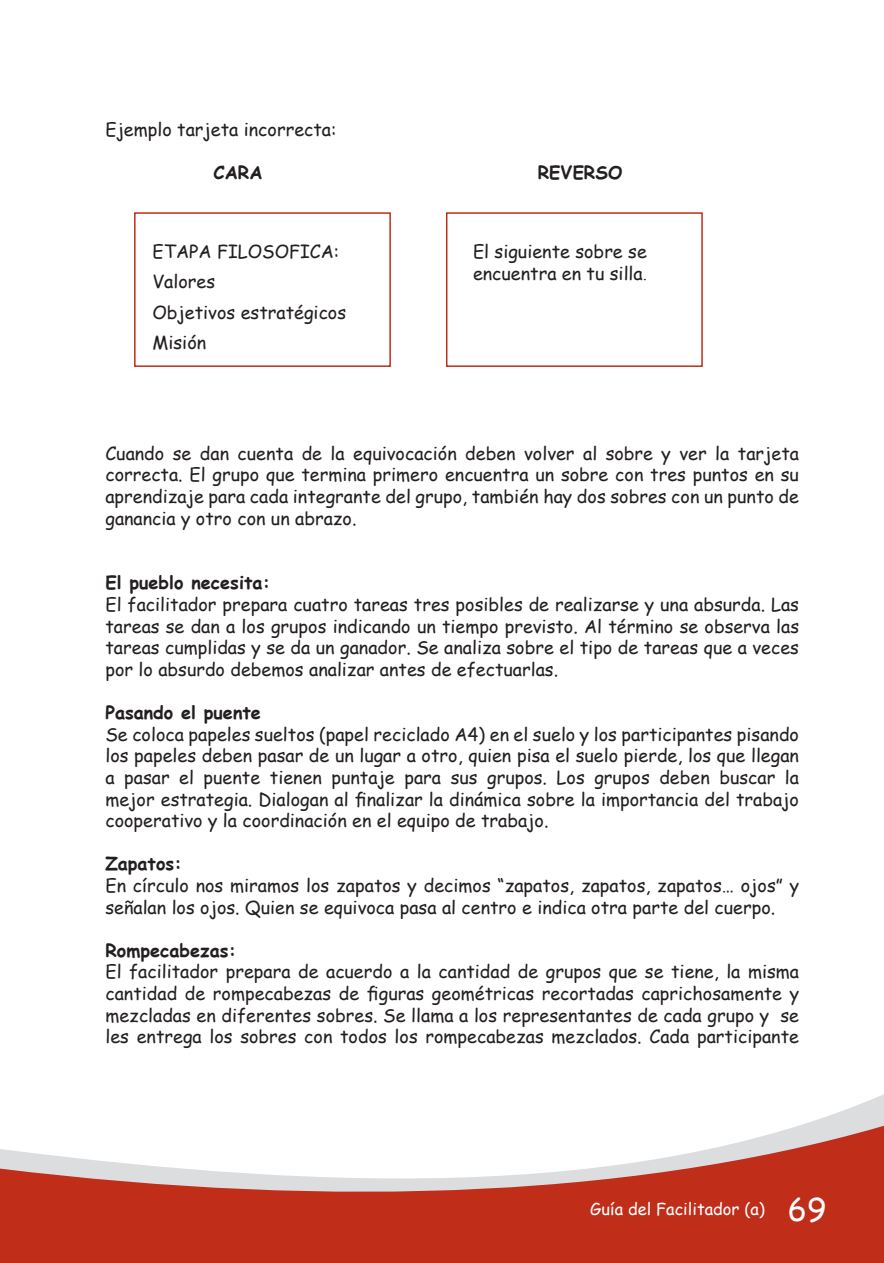
<style>
.page{position:relative;width:884px;height:1263px;background:#fff}
.page>*{position:absolute;margin:0;border:0;box-sizing:border-box;transform-origin:0 0}
.Texto_independiente{font:18px/21.6px "Comic Sans MS";color:#231f20;text-align:justify}
.Texto_independiente-2{font:700 18px "Comic Sans MS";color:#231f20}
.t1{font:16.5px "Comic Sans MS";color:#fff}
.s1{font-family:"Times New Roman"}
.s2{font-size:31.5px}
</style>
<div class="page">
<svg style="left:820px;top:1095px;width:63px;height:24px"></svg>
<svg style="left:0;top:1119px;width:883px;height:144px;fill:#c02d19"></svg>
<div style="left:446px;top:212px;width:256px;height:155px;border:2px solid #c02d19"></div>
<div style="left:134px;top:212px;width:257px;height:155px;border:2px solid #c02d19"></div>
<p class="Texto_independiente" style="left:105px;top:118px;width:232px">Ejemplo tarjeta incorrecta:</p>
<p class="Texto_independiente-2" style="left:213px;top:159px;width:50px">CARA</p>
<p class="Texto_independiente-2" style="left:537px;top:159px;width:86px">REVERSO</p>
<p class="Texto_independiente" style="left:152px;top:236px;width:195px;line-height:30.2px;text-align:left">ETAPA FILOSOFICA:<br>Valores<br>Objetivos estratégicos<br>Misión</p>
<p class="Texto_independiente" style="left:473px;top:240px;width:176px">El siguiente sobre se encuentra en tu silla<span class="s1">.</span></p>
<p class="Texto_independiente" style="left:105px;top:442px;width:695px">Cuando se dan cuenta de la equivocación deben volver al sobre y ver la tarjeta correcta. El grupo que termina primero encuentra un sobre con tres puntos en su aprendizaje para cada integrante del grupo, también hay dos sobres con un punto de ganancia y otro con un abrazo.</p>
<p class="Texto_independiente-2" style="left:105px;top:569px;width:166px">El pueblo necesita:</p>
<p class="Texto_independiente" style="left:105px;top:593px;width:695px">El facilitador prepara cuatro tareas tres posibles de realizarse y una absurda. Las tareas se dan a los grupos indicando un tiempo previsto. Al término se observa las tareas cumplidas y se da un ganador. Se analiza sobre el tipo de tareas que a veces por lo absurdo debemos analizar antes de efectuarlas.</p>
<p class="Texto_independiente-2" style="left:105px;top:699px;width:157px">Pasando el puente</p>
<p class="Texto_independiente" style="left:105px;top:722px;width:695px">Se coloca papeles sueltos (papel reciclado A4) en el suelo y los participantes pisando los papeles deben pasar de un lugar a otro, quien pisa el suelo pierde, los que llegan a pasar el puente tienen puntaje para sus grupos. Los grupos deben buscar la mejor estrategia. Dialogan al finalizar la dinámica sobre la importancia del trabajo cooperativo y la coordinación en el equipo de trabajo.</p>
<p class="Texto_independiente-2" style="left:105px;top:850px;width:78px">Zapatos:</p>
<p class="Texto_independiente" style="left:105px;top:874px;width:695px">En círculo nos miramos los zapatos y decimos “zapatos, zapatos, zapatos… ojos” y señalan los ojos. Quien se equivoca pasa al centro e indica otra parte del cuerpo.</p>
<p class="Texto_independiente-2" style="left:105px;top:937px;width:132px">Rompecabezas:</p>
<p class="Texto_independiente" style="left:105px;top:960px;width:695px">El facilitador prepara de acuerdo a la cantidad de grupos que se tiene, la misma cantidad de rompecabezas de figuras geométricas recortadas caprichosamente y mezcladas en diferentes sobres. Se llama a los representantes de cada grupo y se les entrega los sobres con todos los rompecabezas mezclados. Cada participante</p>
<p class="t1" style="left:590px;top:1197px;width:237px">Guía del Facilitador (a) <span class="s2">69</span></p>
</div>
